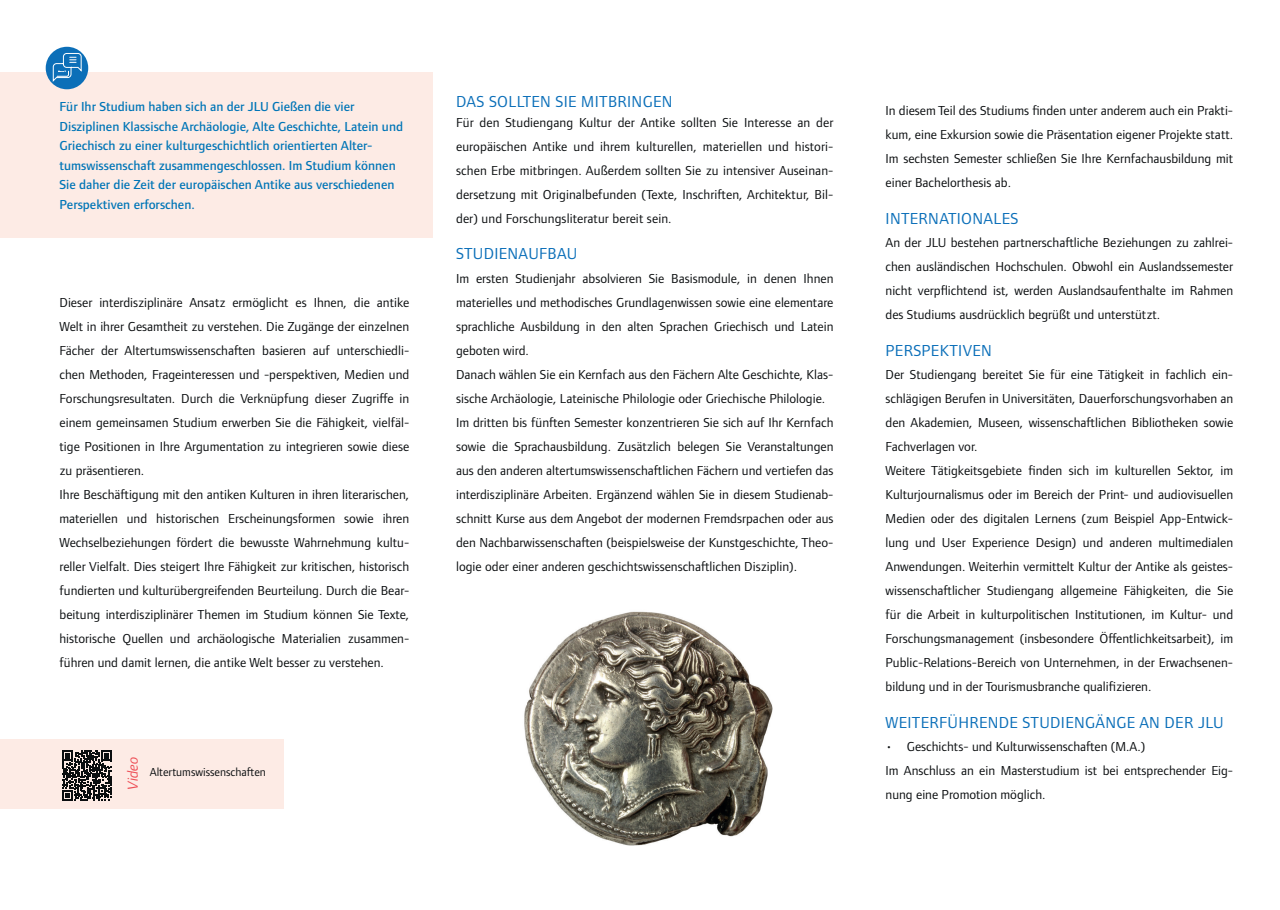
<style>
.page{position:relative;width:1280px;height:910px;background:#fff}
.page>*{position:absolute;margin:0;border:0;box-sizing:border-box;transform-origin:0 0}
.Überschrift{font:16.5px "Foundry Form Sans";letter-spacing:.02em;color:#0b6fb9}
.Copytext_BR_A5{font:16.5px "Foundry Form Sans";letter-spacing:.02em;color:#0b6fb9}
.Studienabschluss{font:italic 15px "Foundry Form Sans";color:#ed4d55}
.Copytext_BR_A5-2{font:13.5px/24px "Foundry Form Sans";color:#0b0e10;text-align:justify}
.Kapitelanfang-Infobo{font:500 13.5px/19.5px "Foundry Form Sans";color:#0075b7}
.Studienabschluss-2{font:12px "Foundry Form Sans";color:#0b0e10}
</style>
<div class="page">
<div style="left:0;top:72px;width:433px;height:166px;background:#fdebe5"></div>
<img style="left:524px;top:611px;width:249px;height:235px">
<div style="left:0;top:739px;width:284px;height:70px;background:#fdebe5"></div>
<div style="left:46px;top:47px;width:42px;height:42px;background:#0c6fb8;border-radius:50%"></div>
<svg style="left:52px;top:53px;width:30px;height:29px"></svg>
<svg style="left:62px;top:751px;width:50px;height:50px"></svg>
<p class="Kapitelanfang-Infobo" style="left:60px;top:97px;width:296px">Für Ihr Studium haben sich an der JLU Gießen die vier</p>
<p class="Kapitelanfang-Infobo" style="left:60px;top:117px;width:345px">Disziplinen Klassische Archäologie, Alte Geschichte, Latein und Griechisch zu einer kulturgeschichtlich orientierten Alter&shy;tumswissenschaft zusammengeschlossen. Im Studium können Sie daher die Zeit der europäischen Antike aus verschiedenen Perspektiven erforschen.</p>
<p class="Copytext_BR_A5-2" style="left:60px;top:290px;width:351px">Dieser interdisziplinäre Ansatz ermöglicht es Ihnen, die antike Welt in ihrer Gesamtheit zu verstehen. Die Zugänge der einzelnen Fächer der Altertumswissenschaften basieren auf unterschiedli&shy;chen Methoden, Frageinteressen und -perspektiven, Medien und Forschungsresultaten. Durch die Verknüpfung dieser Zugriffe in einem gemeinsamen Studium erwerben Sie die Fähigkeit, vielfäl&shy;tige Positionen in Ihre Argumentation zu integrieren sowie diese zu präsentieren.</p>
<p class="Copytext_BR_A5-2" style="left:60px;top:482px;width:351px">Ihre Beschäftigung mit den antiken Kulturen in ihren literarischen, materiellen und historischen Erscheinungsformen sowie ihren Wechselbeziehungen fördert die bewusste Wahrnehmung kultu&shy;reller Vielfalt. Dies steigert Ihre Fähigkeit zur kritischen, historisch fundierten und kulturübergreifenden Beurteilung. Durch die Bear&shy;beitung interdisziplinärer Themen im Studium können Sie Texte, historische Quellen und archäologische Materialien zusammen&shy;führen und damit lernen, die antike Welt besser zu verstehen.</p>
<p class="Studienabschluss" style="left:125px;top:790px;width:35px;rotate:-90deg">Video</p>
<p class="Studienabschluss-2" style="left:150px;top:765px;width:118px">Altertumswissenschaften</p>
<p class="Überschrift" style="left:456px;top:92px;width:218px">DAS SOLLTEN SIE MITBRINGEN</p>
<p class="Copytext_BR_A5-2" style="left:456px;top:110px;width:379px">Für den Studiengang Kultur der Antike sollten Sie Interesse an der europäischen Antike und ihrem kulturellen, materiellen und histori&shy;schen Erbe mitbringen. Außerdem sollten Sie zu intensiver Auseinan&shy;dersetzung mit Originalbefunden (Texte, Inschriften, Architektur, Bil&shy;der) und Forschungsliteratur bereit sein.</p>
<p class="Copytext_BR_A5" style="left:456px;top:244px;width:123px">STUDIENAUFBAU</p>
<p class="Copytext_BR_A5-2" style="left:456px;top:266px;width:379px">Im ersten Studienjahr absolvieren Sie Basismodule, in denen Ihnen materielles und methodisches Grundlagenwissen sowie eine elementare sprachliche Ausbildung in den alten Sprachen Griechisch und Latein geboten wird.</p>
<p class="Copytext_BR_A5-2" style="left:456px;top:362px;width:379px">Danach wählen Sie ein Kernfach aus den Fächern Alte Geschichte, Klas&shy;sische Archäologie, Lateinische Philologie oder Griechische Philologie.</p>
<p class="Copytext_BR_A5-2" style="left:456px;top:410px;width:379px">Im dritten bis fünften Semester konzentrieren Sie sich auf Ihr Kernfach sowie die Sprachausbildung. Zusätzlich belegen Sie Veranstaltungen aus den anderen altertumswissenschaftlichen Fächern und vertiefen das interdisziplinäre Arbeiten. Ergänzend wählen Sie in diesem Studienab&shy;schnitt Kurse aus dem Angebot der modernen Fremdsrpachen oder aus den Nachbarwissenschaften (beispielsweise der Kunstgeschichte, Theo&shy;logie oder einer anderen geschichtswissenschaftlichen Disziplin).</p>
<p class="Copytext_BR_A5-2" style="left:885px;top:98px;width:349px">In diesem Teil des Studiums finden unter anderem auch ein Prakti&shy;kum, eine Exkursion sowie die Präsentation eigener Projekte statt.<br>Im sechsten Semester schließen Sie Ihre Kernfachausbildung mit einer Bachelorthesis ab.</p>
<p class="Überschrift" style="left:885px;top:209px;width:134px">INTERNATIONALES</p>
<p class="Copytext_BR_A5-2" style="left:885px;top:230px;width:349px">An der JLU bestehen partnerschaftliche Beziehungen zu zahlrei&shy;chen ausländischen Hochschulen. Obwohl ein Auslandssemester nicht verpflichtend ist, werden Auslandsaufenthalte im Rahmen des Studiums ausdrücklich begrüßt und unterstützt.</p>
<p class="Überschrift" style="left:885px;top:341px;width:108px">PERSPEKTIVEN</p>
<p class="Copytext_BR_A5-2" style="left:885px;top:362px;width:349px">Der Studiengang bereitet Sie für eine Tätigkeit in fachlich ein&shy;schlägigen Berufen in Universitäten, Dauerforschungsvorhaben an den Akademien, Museen, wissenschaftlichen Bibliotheken sowie Fachverlagen vor.</p>
<p class="Copytext_BR_A5-2" style="left:885px;top:458px;width:349px">Weitere Tätigkeitsgebiete finden sich im kulturellen Sektor, im Kulturjournalismus oder im Bereich der Print- und audiovisuellen Medien oder des digitalen Lernens (zum Beispiel App-Entwick&shy;lung und User Experience Design) und anderen multimedialen Anwendungen. Weiterhin vermittelt Kultur der Antike als geistes&shy;wissenschaftlicher Studiengang allgemeine Fähigkeiten, die Sie für die Arbeit in kulturpolitischen Institutionen, im Kultur- und Forschungsmanagement (insbesondere Öffentlichkeitsarbeit), im Public-Relations-Bereich von Unternehmen, in der Erwachsenen&shy;bildung und in der Tourismusbranche qualifizieren.</p>
<p class="Überschrift" style="left:885px;top:713px;width:340px">WEITERFÜHRENDE STUDIENGÄNGE AN DER JLU</p>
<p class="Copytext_BR_A5-2" style="left:885px;top:734px;width:261px">• Geschichts- und Kulturwissenschaften (M.A.)</p>
<p class="Copytext_BR_A5-2" style="left:885px;top:758px;width:349px">Im Anschluss an ein Masterstudium ist bei entsprechender Eig&shy;nung eine Promotion möglich.</p>
</div>
